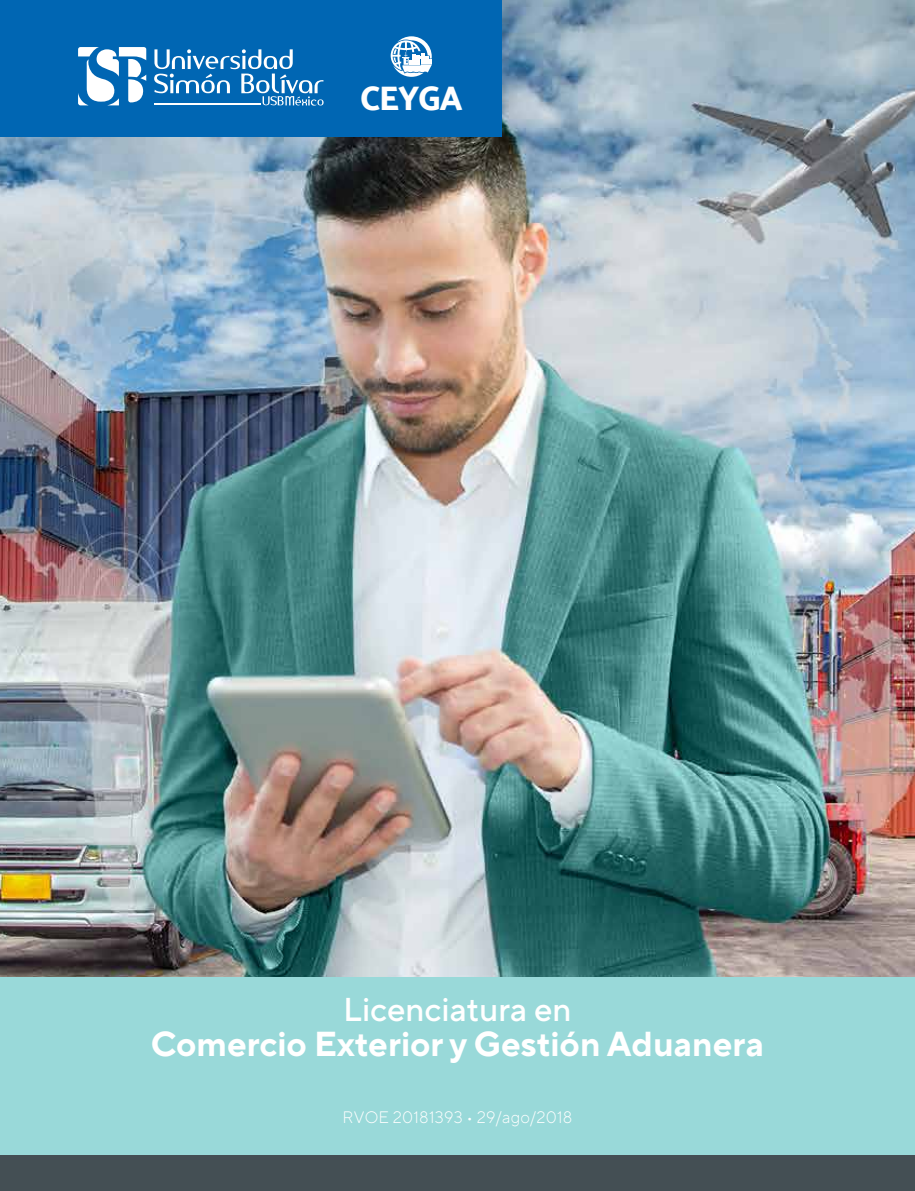
<style>
.page{position:relative;width:915px;height:1191px;background:#fff}
.page>*{position:absolute;margin:0;border:0;box-sizing:border-box;transform-origin:0 0}
.t1{font:700 34.5px "Mail Sans Roman";color:#fff}
.t2{font:800 33.9px "Catamaran";letter-spacing:-.03em;color:#fff}
.t3{font:500 32.85px "Mail Sans Roman";color:#fff}
.t4{font:300 16.5px "Mail Sans Roman";letter-spacing:.015em;color:#fff}
</style>
<div class="page">
<img style="left:0;top:0;width:914px;height:977px">
<div style="left:0;top:977px;width:914px;height:214px;background:#99d9d9"></div>
<div style="left:0;top:0;width:501px;height:136px;background:#0066b3"></div>
<svg style="left:78px;top:47px;width:68px;height:58px"></svg>
<svg style="left:154px;top:49px;width:169px;height:57px"></svg>
<div style="left:0;top:1155px;width:914px;height:36px;background:#444f54"></div>
<svg style="left:390px;top:36px;width:42px;height:41px"></svg>
<p class="t2" style="left:360px;top:78px;width:104px">CEYGA</p>
<p class="t3" style="left:343px;top:990px;width:230px">Licenciatura en</p>
<p class="t1" style="left:151px;top:1023px;width:614px">Comercio Exterior y Gestión Aduanera</p>
<p class="t4" style="left:342px;top:1107px;width:231px">RVOE 20181393 • 29/ago/2018</p>
</div>
